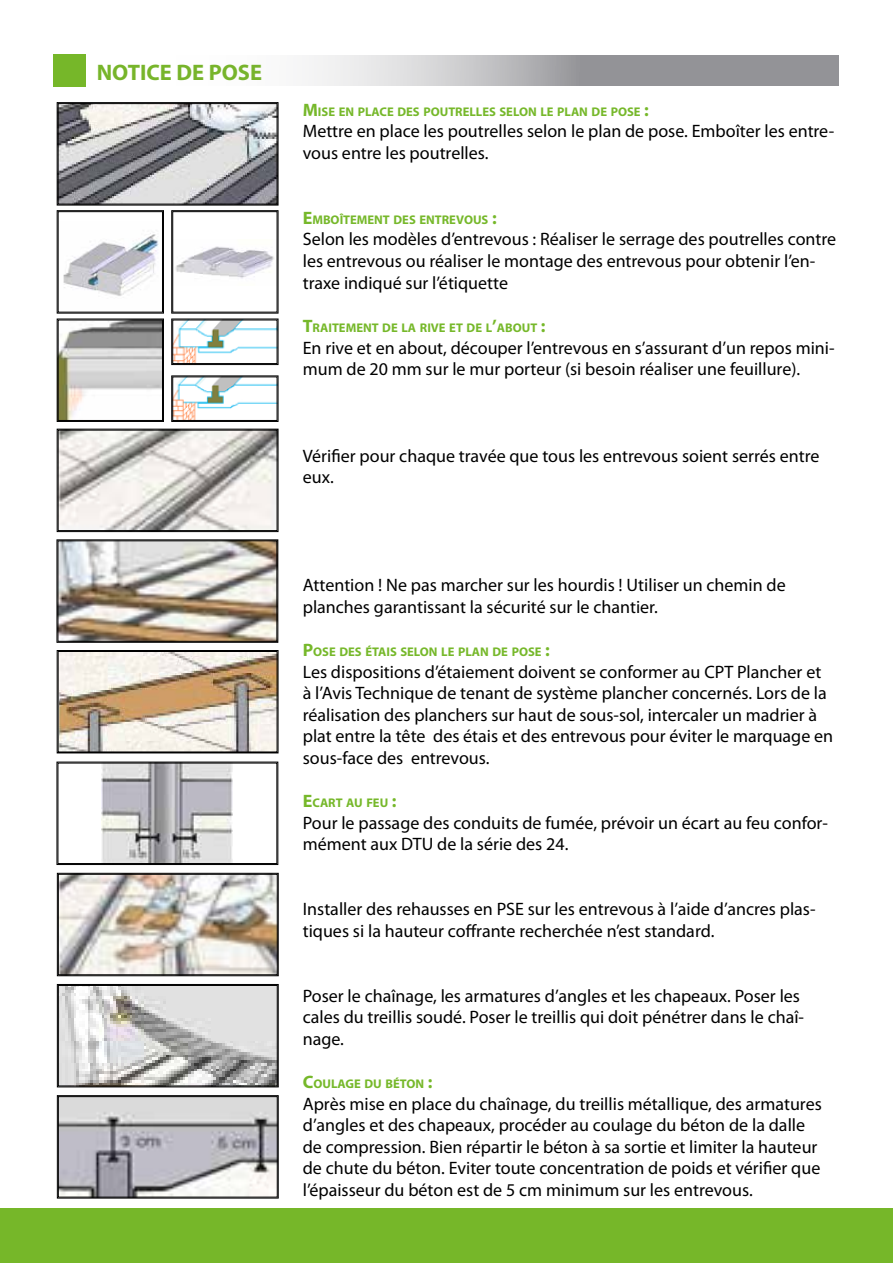
<style>
.page{position:relative;width:893px;height:1263px;background:#fff}
.page>*{position:absolute;margin:0;border:0;box-sizing:border-box;transform-origin:0 0}
.t1{font:700 22.5px "Myriad Pro";color:#77b52a}
.t2{font:18px/21.6px "Myriad Pro";color:#000}
.t3{font:700 18px "Myriad Pro";color:#76b82a}
.t4{font:700 12.6px "Myriad Pro";color:#76b82a}
.s1{font-size:18px}
</style>
<div class="page">
<div style="left:54px;top:54px;width:32px;height:32px;background:#76b729"></div>
<div style="left:0;top:1209px;width:893px;height:54px;background:#76b729"></div>
<svg style="left:308px;top:55px;width:531px;height:30px;background:#b1b1b4"></svg>
<svg style="left:57px;top:429px;width:222px;height:103px"></svg>
<div style="left:58px;top:430px;width:219px;height:101px;border:1px solid #000"></div>
<img style="left:57px;top:650px;width:222px;height:103px">
<div style="left:58px;top:651px;width:219px;height:101px;border:1px solid #000"></div>
<svg style="left:56px;top:761px;width:222px;height:104px"></svg>
<div style="left:58px;top:763px;width:219px;height:101px;border:1px solid #000"></div>
<img style="left:56px;top:539px;width:222px;height:104px">
<img style="left:57px;top:873px;width:222px;height:103px">
<div style="left:58px;top:874px;width:219px;height:101px;border:1px solid #000"></div>
<svg style="left:57px;top:984px;width:222px;height:103px;background:#c6c5c5"></svg>
<div style="left:58px;top:985px;width:219px;height:101px;border:1px solid #000"></div>
<svg style="left:57px;top:1095px;width:222px;height:103px;background:#b6b5ba"></svg>
<div style="left:58px;top:1096px;width:219px;height:101px;border:1px solid #000"></div>
<svg style="left:57px;top:102px;width:222px;height:320px"></svg>
<div style="left:172px;top:211px;width:105px;height:101px;border:1px solid #000"></div>
<p class="t1" style="left:97px;top:57px;width:167px">NOTICE DE POSE</p>
<p class="t4" style="left:303px;top:103px;width:78px"><span class="s1">M</span>ISE EN PLACE</p>
<p class="t4" style="left:397px;top:103px;width:9px">DES</p>
<p class="t4" style="left:423px;top:103px;width:9px">POUTRE</p>
<p class="t4" style="left:469px;top:103px;width:150px">LLES SELON LE PLAN DE POSE</p>
<p class="t3" style="left:644px;top:98px;width:6px">:</p>
<p class="t2" style="left:303px;top:120px;width:533px">Mettre en place les poutrelles selon le plan de pose. Emboîter les entre&shy;vous entre les poutrelles.</p>
<p class="t4" style="left:303px;top:211px;width:50px"><span class="s1">E</span>MBOÎTEMENT</p>
<p class="t4" style="left:393px;top:211px;width:9px">DES</p>
<p class="t4" style="left:419px;top:211px;width:9px">ENTREVOUS</p>
<p class="t3" style="left:492px;top:206px;width:6px">:</p>
<p class="t2" style="left:303px;top:228px;width:535px">Selon les modèles d’entrevous : Réaliser le serrage des poutrelles contre les entrevous ou réaliser le montage des entrevous pour obtenir l’en&shy;traxe indiqué sur l’étiquette</p>
<p class="t4" style="left:303px;top:319px;width:19px"><span class="s1">T</span>RAITEMENT</p>
<p class="t4" style="left:382px;top:319px;width:45px">DE LARIVE</p>
<p class="t4" style="left:449px;top:319px;width:98px">ET DE L<span class="s1">’</span>ABOUT <span class="s1">:</span></p>
<p class="t2" style="left:303px;top:336px;width:533px">En rive et en about, découper l’entrevous en s’assurant d’un repos mini&shy;mum de 20 mm sur le mur porteur (si besoin réaliser une feuillure).</p>
<p class="t2" style="left:303px;top:444px;width:518px">Vérifier pour chaque travée que tous les entrevous soient serrés entre eux.</p>
<p class="t2" style="left:303px;top:574px;width:485px">Attention ! Ne pas marcher sur les hourdis ! Utiliser un chemin de planches garantissant la sécurité sur le chantier.</p>
<p class="t4" style="left:303px;top:643px;width:19px"><span class="s1">P</span>OSE</p>
<p class="t4" style="left:339px;top:643px;width:9px">DES</p>
<p class="t4" style="left:365px;top:643px;width:14px">ÉTAIS</p>
<p class="t4" style="left:400px;top:643px;width:120px">SELON LEPLAN DE POSE</p>
<p class="t3" style="left:545px;top:638px;width:6px">:</p>
<p class="t2" style="left:303px;top:660px;width:532px">Les dispositions d’étaiement doivent se conformer au CPT Plancher et à l’Avis Technique de tenant de système plancher concernés. Lors de la réalisation des planchers sur haut de sous-sol, intercaler un madrier à plat entre la tête des étais et des entrevous pour éviter le marquage en sous-face des entrevous.</p>
<p class="t4" style="left:303px;top:795px;width:19px"><span class="s1">E</span>CART</p>
<p class="t4" style="left:346px;top:795px;width:52px">AU FEU <span class="s1">:</span></p>
<p class="t2" style="left:303px;top:812px;width:527px">Pour le passage des conduits de fumée, prévoir un écart au feu confor&shy;mément aux DTU de la série des 24.</p>
<p class="t2" style="left:303px;top:898px;width:514px">Installer des rehausses en PSE sur les entrevous à l’aide d’ancres plas&shy;tiques si la hauteur coffrante recherchée n’est standard.</p>
<p class="t2" style="left:303px;top:984px;width:503px">Poser le chaînage, les armatures d’angles et les chapeaux. Poser les cales du treillis soudé. Poser le treillis qui doit pénétrer dans le chaî&shy;nage.</p>
<p class="t4" style="left:303px;top:1075px;width:44px"><span class="s1">C</span>OU LAGE</p>
<p class="t4" style="left:364px;top:1075px;width:69px">DU BÉTON <span class="s1">:</span></p>
<p class="t2" style="left:303px;top:1092px;width:521px">Après mise en place du chaînage, du treillis métallique, des armatures d’angles et des chapeaux, procéder au coulage du béton de la dalle de compression. Bien répartir le béton à sa sortie et limiter la hauteur de chute du béton. Eviter toute concentration de poids et vérifier que l’épaisseur du béton est de 5 cm minimum sur les entrevous.</p>
</div>
